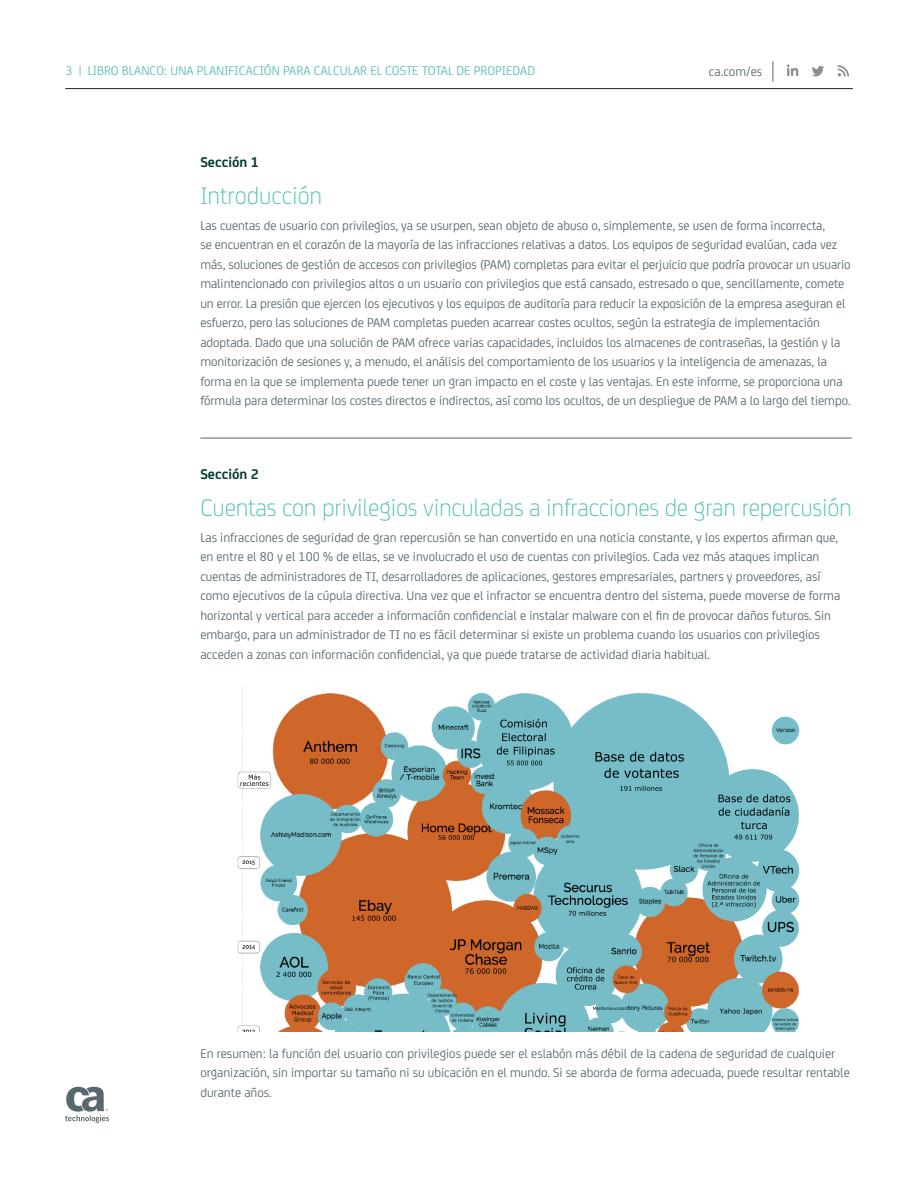
<style>
.page{position:relative;width:918px;height:1188px;background:#fff}
.page>*{position:absolute;margin:0;border:0;box-sizing:border-box;transform-origin:0 0}
.t1{font:300 25.5px "CA Sans";letter-spacing:-.01em;color:#59c2b4}
.t2{font:700 15px "CA Sans";color:#053f34}
.t3{font:13.5px/19.5px "CA Sans";letter-spacing:-.005em;color:#58686e}
.t4{font:13.5px "CA Sans";color:#59c2b4}
</style>
<div class="page">
<hr style="left:65px;top:88px;width:788px;height:1px;background:#231f20">
<svg style="left:773px;top:61px;width:1px;height:21px"></svg>
<svg style="left:838px;top:65px;width:11px;height:11px"></svg>
<svg style="left:812px;top:66px;width:12px;height:10px"></svg>
<svg style="left:65px;top:1087px;width:44px;height:36px"></svg>
<svg style="left:787px;top:64px;width:11px;height:12px"></svg>
<hr style="left:200px;top:438px;width:652px;height:1px;background:#58686e">
<img style="left:237px;top:687px;width:563px;height:344px">
<p class="t4" style="left:65px;top:61px;width:471px">3 | LIBRO BLANCO: UNA PLANIFICACIÓN PARA CALCULAR EL COSTE TOTAL DE PROPIEDAD</p>
<p class="t3" style="left:709px;top:61px;width:55px">ca.com/es</p>
<p class="t2" style="left:200px;top:151px;width:60px">Sección 1</p>
<h1 class="t1" style="left:200px;top:177px;width:124px">Introducción</h1>
<p class="t3" style="left:200px;top:215px;width:652px">Las cuentas de usuario con privilegios, ya se usurpen, sean objeto de abuso o, simplemente, se usen de forma incorrecta,<br>se encuentran en el corazón de la mayoría de las infracciones relativas a datos. Los equipos de seguridad evalúan, cada vez más, soluciones de gestión de accesos con privilegios (PAM) completas para evitar el perjuicio que podría provocar un usuario malintencionado con privilegios altos o un usuario con privilegios que está cansado, estresado o que, sencillamente, comete un error. La presión que ejercen los ejecutivos y los equipos de auditoría para reducir la exposición de la empresa aseguran el esfuerzo, pero las soluciones de PAM completas pueden acarrear costes ocultos, según la estrategia de implementación adoptada. Dado que una solución de PAM ofrece varias capacidades, incluidos los almacenes de contraseñas, la gestión y la monitorización de sesiones y, a menudo, el análisis del comportamiento de los usuarios y la inteligencia de amenazas, la forma en la que se implementa puede tener un gran impacto en el coste y las ventajas. En este informe, se proporciona una fórmula para determinar los costes directos e indirectos, así como los ocultos, de un despliegue de PAM a lo largo del tiempo.</p>
<p class="t2" style="left:200px;top:463px;width:60px">Sección 2</p>
<h1 class="t1" style="left:200px;top:489px;width:653px">Cuentas con privilegios vinculadas a infracciones de gran repercusión</h1>
<p class="t3" style="left:200px;top:527px;width:641px">Las infracciones de seguridad de gran repercusión se han convertido en una noticia constante, y los expertos afirman que, en entre el 80 y el 100 % de ellas, se ve involucrado el uso de cuentas con privilegios. Cada vez más ataques implican cuentas de administradores de TI, desarrolladores de aplicaciones, gestores empresariales, partners y proveedores, así como ejecutivos de la cúpula directiva. Una vez que el infractor se encuentra dentro del sistema, puede moverse de forma horizontal y vertical para acceder a información confidencial e instalar malware con el fin de provocar daños futuros. Sin embargo, para un administrador de TI no es fácil determinar si existe un problema cuando los usuarios con privilegios acceden a zonas con información confidencial, ya que puede tratarse de actividad diaria habitual.</p>
<p class="t3" style="left:200px;top:1043px;width:651px">En resumen: la función del usuario con privilegios puede ser el eslabón más débil de la cadena de seguridad de cualquier organización, sin importar su tamaño ni su ubicación en el mundo. Si se aborda de forma adecuada, puede resultar rentable durante años.</p>
</div>
